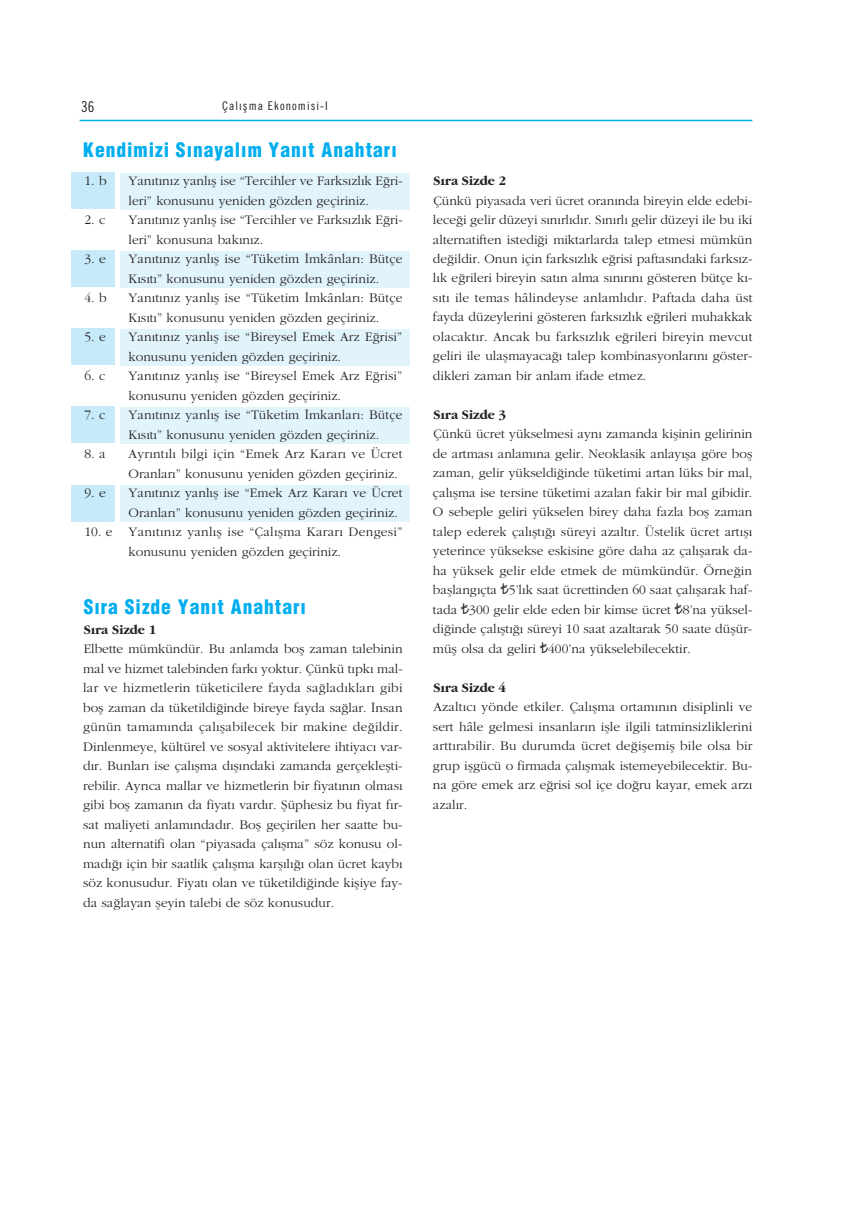
<style>
.page{position:relative;width:851px;height:1212px;background:#fff}
.page>*{position:absolute;margin:0;border:0;box-sizing:border-box;transform-origin:0 0}
.t1{font:900 19.5px "Helvetica Cond";letter-spacing:.05em;color:#00aeef}
.t2{font:15px "Trade Gothic Cond";color:#231f20}
.t3{font:300 13.5px/19.5px "Garamond";color:#231f20}
.t4{font:700 13.5px "Garamond";color:#231f20}
.t5{font:12px "Trade Gothic Cond";letter-spacing:.09em;color:#231f20}
.s1{font-family:"yunancaufuk";font-weight:400}
</style>
<div class="page">
<div style="left:121px;top:173px;width:289px;height:36px;background:#e1f4fc"></div>
<div style="left:71px;top:173px;width:43px;height:36px;background:#c6eafa"></div>
<div style="left:121px;top:251px;width:289px;height:36px;background:#e1f4fc"></div>
<div style="left:71px;top:251px;width:43px;height:36px;background:#c6eafa"></div>
<div style="left:121px;top:329px;width:289px;height:36px;background:#e1f4fc"></div>
<div style="left:71px;top:329px;width:43px;height:36px;background:#c6eafa"></div>
<div style="left:121px;top:407px;width:289px;height:36px;background:#e1f4fc"></div>
<div style="left:71px;top:407px;width:43px;height:36px;background:#c6eafa"></div>
<div style="left:121px;top:485px;width:289px;height:37px;background:#e1f4fc"></div>
<div style="left:71px;top:485px;width:43px;height:36px;background:#c6eafa"></div>
<hr style="left:80px;top:120px;width:672px;height:1px;background:#00aeef">
<p class="t2" style="left:81px;top:97px;width:15px">36</p>
<p class="t5" style="left:222px;top:98px;width:107px">Çal›flma Ekonomisi-I</p>
<h1 class="t1" style="left:83px;top:138px;width:315px">Kendimizi S›nayal›m Yan›t Anahtar›</h1>
<p class="t3" style="left:84px;top:171px;width:24px">1. b</p>
<p class="t3" style="left:128px;top:171px;width:275px">Yan›t›n›z yanl›fl ise “Tercihler ve Farks›zl›k E¤ri&shy;leri” konusunu yeniden gözden geçiriniz.</p>
<p class="t3" style="left:84px;top:210px;width:22px">2. c</p>
<p class="t3" style="left:128px;top:210px;width:275px">Yan›t›n›z yanl›fl ise “Tercihler ve Farks›zl›k E¤ri&shy;leri” konusuna bak›n›z.</p>
<p class="t3" style="left:84px;top:249px;width:23px">3. e</p>
<p class="t3" style="left:128px;top:249px;width:275px">Yan›t›n›z yanl›fl ise “Tüketim ‹mkânlar›: Bütçe<br>K›s›t›” konusunu yeniden gözden geçiriniz.</p>
<p class="t3" style="left:84px;top:288px;width:24px">4. b</p>
<p class="t3" style="left:128px;top:288px;width:275px">Yan›t›n›z yanl›fl ise “Tüketim ‹mkânlar›: Bütçe<br>K›s›t›” konusunu yeniden gözden geçiriniz.</p>
<p class="t3" style="left:84px;top:327px;width:23px">5. e</p>
<p class="t3" style="left:128px;top:327px;width:275px">Yan›t›n›z yanl›fl ise “Bireysel Emek Arz E¤risi” konusunu yeniden gözden geçiriniz.</p>
<p class="t3" style="left:84px;top:366px;width:22px">6. c</p>
<p class="t3" style="left:128px;top:366px;width:275px">Yan›t›n›z yanl›fl ise “Bireysel Emek Arz E¤risi” konusunu yeniden gözden geçiriniz.</p>
<p class="t3" style="left:84px;top:405px;width:22px">7. c</p>
<p class="t3" style="left:128px;top:405px;width:275px">Yan›t›n›z yanl›fl ise “Tüketim ‹mkanlar›: Bütçe<br>K›s›t›” konusunu yeniden gözden geçiriniz.</p>
<p class="t3" style="left:84px;top:444px;width:23px">8. a</p>
<p class="t3" style="left:128px;top:444px;width:275px">Ayr›nt›l› bilgi için “Emek Arz Karar› ve Ücret<br>Oranlar›” konusunu yeniden gözden geçiriniz.</p>
<p class="t3" style="left:84px;top:483px;width:23px">9. e</p>
<p class="t3" style="left:128px;top:483px;width:275px">Yan›t›n›z yanl›fl ise “Emek Arz Karar› ve Ücret<br>Oranlar›” konusunu yeniden gözden geçiriniz.</p>
<p class="t3" style="left:128px;top:522px;width:275px;text-indent:-44px">10. e Yan›t›n›z yanl›fl ise “Çal›flma Karar› Dengesi” konusunu yeniden gözden geçiriniz.</p>
<h1 class="t1" style="left:84px;top:595px;width:224px">S›ra Sizde Yan›t Anahtar›</h1>
<p class="t4" style="left:84px;top:622px;width:74px">S›ra Sizde 1</p>
<p class="t3" style="left:83px;top:639px;width:321px;text-align:justify">Elbette mümkündür. Bu anlamda bofl zaman talebinin mal ve hizmet talebinden fark› yoktur. Çünkü t›pk› mal&shy;lar ve hizmetlerin tüketicilere fayda sa¤lad›klar› gibi bofl zaman da tüketildi¤inde bireye fayda sa¤lar. ‹nsan günün tamam›nda çal›flabilecek bir makine de¤ildir.<br>Dinlenmeye, kültürel ve sosyal aktivitelere ihtiyac› var&shy;d›r. Bunlar› ise çal›flma d›fl›ndaki zamanda gerçekleflti&shy;rebilir. Ayr›ca mallar ve hizmetlerin bir fiyat›n›n olmas› gibi bofl zaman›n da fiyat› vard›r. fiüphesiz bu fiyat f›r&shy;sat maliyeti anlam›ndad›r. Bofl geçirilen her saatte bu&shy;nun alternatifi olan “piyasada çal›flma” söz konusu ol&shy;mad›¤› için bir saatlik çal›flma karfl›l›¤› olan ücret kayb› söz konusudur. Fiyat› olan ve tüketildi¤inde kifliye fay&shy;da sa¤layan fleyin talebi de söz konusudur.</p>
<p class="t4" style="left:433px;top:173px;width:74px">S›ra Sizde 2</p>
<p class="t3" style="left:433px;top:190px;width:321px;text-align:justify">Çünkü piyasada veri ücret oran›nda bireyin elde edebi&shy;lece¤i gelir düzeyi s›n›rl›d›r. S›n›rl› gelir düzeyi ile bu iki alternatiften istedi¤i miktarlarda talep etmesi mümkün de¤ildir. Onun için farks›zl›k e¤risi paftas›ndaki farks›z&shy;l›k e¤rileri bireyin sat›n alma s›n›r›n› gösteren bütçe k›- s›t› ile temas hâlindeyse anlaml›d›r. Paftada daha üst fayda düzeylerini gösteren farks›zl›k e¤rileri muhakkak olacakt›r. Ancak bu farks›zl›k e¤rileri bireyin mevcut geliri ile ulaflmayaca¤› talep kombinasyonlar›n› göster&shy;dikleri zaman bir anlam ifade etmez.</p>
<p class="t4" style="left:433px;top:407px;width:74px">S›ra Sizde 3</p>
<p class="t3" style="left:433px;top:424px;width:321px;text-align:justify">Çünkü ücret yükselmesi ayn› zamanda kiflinin gelirinin de artmas› anlam›na gelir. Neoklasik anlay›fla göre bofl zaman, gelir yükseldi¤inde tüketimi artan lüks bir mal, çal›flma ise tersine tüketimi azalan fakir bir mal gibidir.<br>O sebeple geliri yükselen birey daha fazla bofl zaman talep ederek çal›flt›¤› süreyi azalt›r. Üstelik ücret art›fl› yeterince yüksekse eskisine göre daha az çal›flarak da&shy;ha yüksek gelir elde etmek de mümkündür. Örne¤in bafllang›çta <span class="s1">T</span>5’l›k saat ücrettinden 60 saat çal›flarak haf&shy;tada <span class="s1">T</span>300 gelir elde eden bir kimse ücret <span class="s1">T</span>8’na yüksel&shy;di¤inde çal›flt›¤› süreyi 10 saat azaltarak 50 saate düflür&shy;müfl olsa da geliri <span class="s1">T</span>400’na yükselebilecektir.</p>
<p class="t4" style="left:433px;top:680px;width:74px">S›ra Sizde 4</p>
<p class="t3" style="left:433px;top:697px;width:321px;text-align:justify">Azalt›c› yönde etkiler. Çal›flma ortam›n›n disiplinli ve sert hâle gelmesi insanlar›n iflle ilgili tatminsizliklerini artt›rabilir. Bu durumda ücret de¤iflemifl bile olsa bir grup iflgücü o firmada çal›flmak istemeyebilecektir. Bu&shy;na göre emek arz e¤risi sol içe do¤ru kayar, emek arz› azal›r.</p>
</div>
